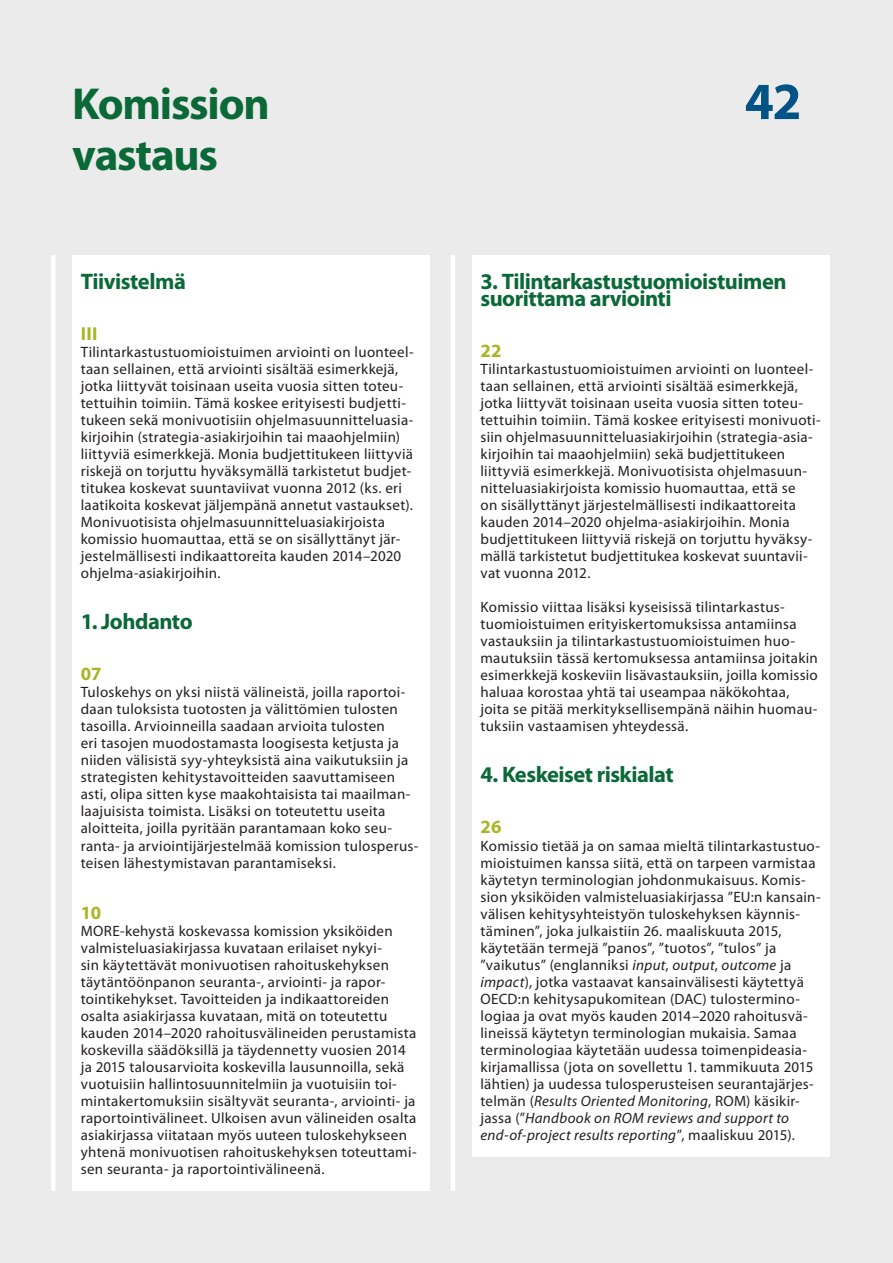
<style>
.page{position:relative;width:893px;height:1263px;background:#ebebeb}
.page>*{position:absolute;margin:0;border:0;box-sizing:border-box;transform-origin:0 0}
.t1{font:700 52.5px "Myriad Pro";color:#015386}
.K_01_-_REP_TITRE_1{font:700 45px/51px "Myriad Pro";letter-spacing:-.025em;color:#0b6938}
.K_02_-_REP_TITRE_1_1{font:700 22.5px/17px "Myriad Pro";letter-spacing:-.025em;color:#0b6938}
.K_03_-_REP_CHIFFRE{font:700 18.75px "Myriad Pro";color:#a7b621}
.K_04_-_REP_TEXTE_COU{font:15px/17px "Myriad Pro";letter-spacing:.02em;color:#231f20}
.s1{font-style:italic}
</style>
<div class="page">
<div style="left:51px;top:255px;width:5px;height:936px;background:#fff"></div>
<hr style="left:451px;top:255px;width:4px;height:936px;background:#fff">
<div style="left:472px;top:255px;width:357px;height:902px;background:#fff"></div>
<div style="left:72px;top:255px;width:357px;height:936px;background:#fff"></div>
<p class="K_01_-_REP_TITRE_1" style="left:72px;top:77px;width:199px">Komission vastaus</p>
<p class="K_02_-_REP_TITRE_1_1" style="left:81px;top:272px;width:107px">Tiivistelmä</p>
<p class="K_03_-_REP_CHIFFRE" style="left:81px;top:322px;width:18px">III</p>
<p class="K_04_-_REP_TEXTE_COU" style="left:81px;top:343px;width:334px">Tilintarkastustuomioistuimen arviointi on luonteel&shy;taan sellainen, että arviointi sisältää esimerkkejä, jotka liittyvät toisinaan useita vuosia sitten toteu&shy;tettuihin toimiin. Tämä koskee erityisesti budjetti&shy;tukeen sekä monivuotisiin ohjelmasuunnitteluasia&shy;kirjoihin (strategia-asiakirjoihin tai maaohjelmiin) liittyviä esimerkkejä. Monia budjettitukeen liittyviä riskejä on torjuttu hyväksymällä tarkistetut budjet&shy;titukea koskevat suuntaviivat vuonna 2012 (ks. eri laatikoita koskevat jäljempänä annetut vastaukset).<br>Monivuotisista ohjelmasuunnitteluasiakirjoista komissio huomauttaa, että se on sisällyttänyt jär&shy;jestelmällisesti indikaattoreita kauden 2014–2020 ohjelma-asiakirjoihin.</p>
<p class="K_02_-_REP_TITRE_1_1" style="left:81px;top:613px;width:113px">1. Johdanto</p>
<p class="K_03_-_REP_CHIFFRE" style="left:81px;top:662px;width:22px">07</p>
<p class="K_04_-_REP_TEXTE_COU" style="left:81px;top:684px;width:339px">Tuloskehys on yksi niistä välineistä, joilla raportoi&shy;daan tuloksista tuotosten ja välittömien tulosten tasoilla. Arvioinneilla saadaan arvioita tulosten<br>eri tasojen muodostamasta loogisesta ketjusta ja niiden välisistä syy-yhteyksistä aina vaikutuksiin ja strategisten kehitystavoitteiden saavuttamiseen asti, olipa sitten kyse maakohtaisista tai maailman&shy;laajuisista toimista. Lisäksi on toteutettu useita aloitteita, joilla pyritään parantamaan koko seu&shy;ranta- ja arviointijärjestelmää komission tulosperus&shy;teisen lähestymistavan parantamiseksi.</p>
<p class="K_03_-_REP_CHIFFRE" style="left:81px;top:900px;width:22px">10</p>
<p class="K_04_-_REP_TEXTE_COU" style="left:81px;top:922px;width:337px">MORE-kehystä koskevassa komission yksiköiden valmisteluasiakirjassa kuvataan erilaiset nykyi-<br>sin käytettävät monivuotisen rahoituskehyksen täytäntöönpanon seuranta-, arviointi- ja rapor&shy;tointikehykset. Tavoitteiden ja indikaattoreiden osalta asiakirjassa kuvataan, mitä on toteutettu kauden 2014–2020 rahoitusvälineiden perustamista koskevilla säädöksillä ja täydennetty vuosien 2014 ja 2015 talousarvioita koskevilla lausunnoilla, sekä vuotuisiin hallintosuunnitelmiin ja vuotuisiin toi&shy;mintakertomuksiin sisältyvät seuranta-, arviointi- ja raportointivälineet. Ulkoisen avun välineiden osalta asiakirjassa viitataan myös uuteen tuloskehykseen yhtenä monivuotisen rahoituskehyksen toteuttami&shy;sen seuranta- ja raportointivälineenä.</p>
<p class="t1" style="left:745px;top:67px;width:58px">42</p>
<p class="K_02_-_REP_TITRE_1_1" style="left:480px;top:272px;width:308px">3. Tilintarkastustuomioistuimen suorittama arviointi</p>
<p class="K_03_-_REP_CHIFFRE" style="left:480px;top:339px;width:22px">22</p>
<p class="K_04_-_REP_TEXTE_COU" style="left:480px;top:360px;width:342px">Tilintarkastustuomioistuimen arviointi on luonteel&shy;taan sellainen, että arviointi sisältää esimerkkejä, jotka liittyvät toisinaan useita vuosia sitten toteu&shy;tettuihin toimiin. Tämä koskee erityisesti monivuoti&shy;siin ohjelmasuunnitteluasiakirjoihin (strategia-asia&shy;kirjoihin tai maaohjelmiin) sekä budjettitukeen liittyviä esimerkkejä. Monivuotisista ohjelmasuun&shy;nitteluasiakirjoista komissio huomauttaa, että se<br>on sisällyttänyt järjestelmällisesti indikaattoreita kauden 2014–2020 ohjelma-asiakirjoihin. Monia budjettitukeen liittyviä riskejä on torjuttu hyväksy&shy;mällä tarkistetut budjettitukea koskevat suuntavii&shy;vat vuonna 2012.</p>
<p class="K_04_-_REP_TEXTE_COU" style="left:480px;top:599px;width:339px">Komissio viittaa lisäksi kyseisissä tilintarkastus&shy;tuomioistuimen erityiskertomuksissa antamiinsa vastauksiin ja tilintarkastustuomioistuimen huo&shy;mautuksiin tässä kertomuksessa antamiinsa joitakin esimerkkejä koskeviin lisävastauksiin, joilla komissio haluaa korostaa yhtä tai useampaa näkökohtaa, joita se pitää merkityksellisempänä näihin huomau&shy;tuksiin vastaamisen yhteydessä.</p>
<p class="K_02_-_REP_TITRE_1_1" style="left:480px;top:766px;width:195px">4. Keskeiset riskialat</p>
<p class="K_03_-_REP_CHIFFRE" style="left:480px;top:815px;width:22px">26</p>
<p class="K_04_-_REP_TEXTE_COU" style="left:480px;top:837px;width:342px">Komissio tietää ja on samaa mieltä tilintarkastustuo&shy;mioistuimen kanssa siitä, että on tarpeen varmistaa käytetyn terminologian johdonmukaisuus. Komis&shy;sion yksiköiden valmisteluasiakirjassa ”EU:n kansain&shy;välisen kehitysyhteistyön tuloskehyksen käynnis&shy;täminen”, joka julkaistiin 26. maaliskuuta 2015, käytetään termejä ”panos”, ”tuotos”, ”tulos” ja ”vaikutus” (englanniksi <span class="s1">input</span>, <span class="s1">output</span>, <span class="s1">outcome</span> ja <span class="s1">impact</span>), jotka vastaavat kansainvälisesti käytettyä OECD:n kehitysapukomitean (DAC) tulostermino&shy;logiaa ja ovat myös kauden 2014–2020 rahoitusvä&shy;lineissä käytetyn terminologian mukaisia. Samaa terminologiaa käytetään uudessa toimenpideasia&shy;kirjamallissa (jota on sovellettu 1. tammikuuta 2015 lähtien) ja uudessa tulosperusteisen seurantajärjes&shy;telmän (<span class="s1">Results Oriented Monitoring</span>, ROM) käsikir&shy;jassa (”<span class="s1">Handbook on ROM reviews and support to end-of-project results reporting</span>”, maaliskuu 2015).</p>
</div>
